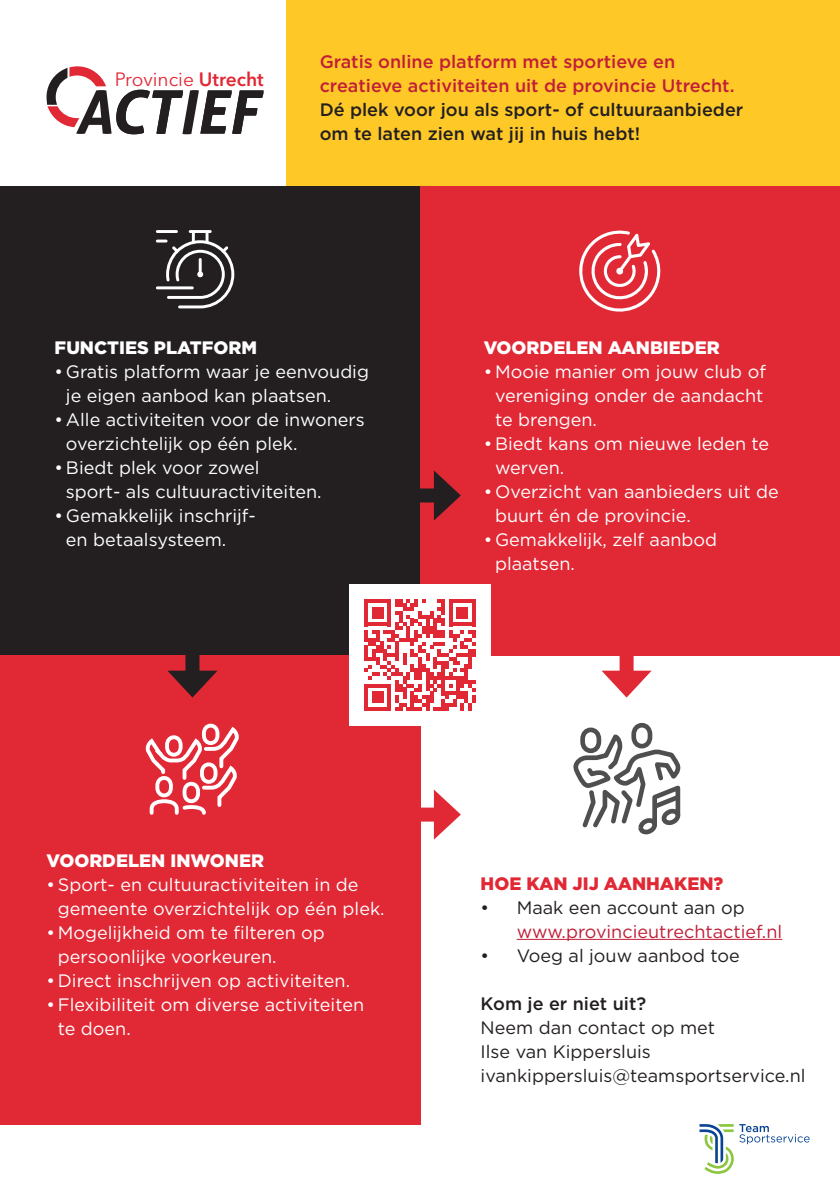
<style>
.page{position:relative;width:840px;height:1191px;background:#fff}
.page>*{position:absolute;margin:0;border:0;box-sizing:border-box;transform-origin:0 0}
.t1{font:19.2px "Avenir Next";color:#e12835}
.t2{font:18px/24px "Gotham";color:#fff}
.t3{font:18px "Gotham";color:#231f20}
.t4{font:500 18px "Gotham";color:#231f20}
.t5{font:500 18px "Gotham";color:#c11e37}
.kop{font:900 18px "Gotham";color:#fff}
.t6{font:18px/24px "Gotham";color:#c11e37}
.kop-2{font:900 18px "Gotham";color:#e12835}
.s1{font-weight:600}
.s2{color:#231f20}
</style>
<div class="page">
<div style="left:286px;top:0;width:553px;height:189px;background:#fec827"></div>
<div style="left:0;top:186px;width:475px;height:513px;background:#231f20"></div>
<div style="left:420px;top:186px;width:419px;height:469px;background:#e12835"></div>
<div style="left:0;top:655px;width:420px;height:469px;background:#e12835"></div>
<svg style="left:46px;top:66px;width:217px;height:68px"></svg>
<hr style="left:516px;top:939px;width:265px;height:1px;background:#c11e37">
<svg style="left:699px;top:1124px;width:110px;height:49px"></svg>
<div style="left:349px;top:584px;width:141px;height:142px;background:#fff"></div>
<svg style="left:364px;top:599px;width:111px;height:111px"></svg>
<div style="left:390px;top:488px;width:54px;height:14px;background:#231f20"></div>
<svg style="left:433px;top:470px;width:27px;height:50px"></svg>
<div style="left:619px;top:627px;width:14px;height:54px;background:#e12835"></div>
<svg style="left:601px;top:670px;width:50px;height:27px"></svg>
<div style="left:185px;top:627px;width:14px;height:54px;background:#231f20"></div>
<svg style="left:167px;top:670px;width:50px;height:27px"></svg>
<div style="left:390px;top:807px;width:54px;height:14px;background:#e12835"></div>
<svg style="left:433px;top:789px;width:27px;height:50px"></svg>
<svg style="left:156px;top:230px;width:78px;height:78px"></svg>
<svg style="left:579px;top:230px;width:82px;height:82px"></svg>
<svg style="left:145px;top:723px;width:94px;height:92px"></svg>
<svg style="left:573px;top:723px;width:108px;height:112px"></svg>
<p class="t1" style="left:115px;top:63px;width:150px">Provincie <span class="s1">Utrecht</span></p>
<p class="t5" style="left:319px;top:49px;width:357px">Gratis online platform met sportieve en</p>
<p class="t5" style="left:319px;top:73px;width:416px">creatieve activiteiten uit de provincie Utrecht.</p>
<p class="t4" style="left:319px;top:97px;width:425px">Dé plek voor jou als sport- of cultuuraanbieder</p>
<p class="t4" style="left:319px;top:121px;width:322px">om te laten zien wat jij in huis hebt!</p>
<p class="kop" style="left:55px;top:335px;width:204px">FUNCTIES PLATFORM</p>
<p class="t2" style="left:66px;top:359px;width:304px;text-indent:-11px">•Gratis platform waar je eenvoudig je eigen aanbod kan plaatsen.</p>
<p class="t2" style="left:66px;top:407px;width:300px;text-indent:-11px">•Alle activiteiten voor de inwoners overzichtelijk op één plek.</p>
<p class="t2" style="left:66px;top:455px;width:257px;text-indent:-11px">• Biedt plek voor zowel<br>sport- als cultuuractiviteiten.</p>
<p class="t2" style="left:66px;top:503px;width:191px;text-indent:-11px">•Gemakkelijk inschrijf&shy;en betaalsysteem.</p>
<p class="kop" style="left:483px;top:335px;width:237px">VOORDELEN AANBIEDER</p>
<p class="t2" style="left:495px;top:359px;width:272px;text-indent:-11px">• Mooie manier om jouw club of vereniging onder de aandacht te brengen.</p>
<p class="t2" style="left:495px;top:431px;width:275px;text-indent:-11px">• Biedt kans om nieuwe leden te werven.</p>
<p class="t2" style="left:495px;top:479px;width:285px;text-indent:-11px">• Overzicht van aanbieders uit de buurt én de provincie.</p>
<p class="t2" style="left:495px;top:527px;width:223px;text-indent:-11px">•Gemakkelijk, zelf aanbod plaatsen.</p>
<p class="kop" style="left:46px;top:848px;width:219px">VOORDELEN INWONER</p>
<p class="t2" style="left:58px;top:872px;width:328px;text-indent:-11px">•Sport- en cultuuractiviteiten in de gemeente overzichtelijk op één plek.</p>
<p class="t2" style="left:58px;top:920px;width:268px;text-indent:-11px">• Mogelijkheid om te filteren op persoonlijke voorkeuren.</p>
<p class="t2" style="left:46px;top:968px;width:305px">•Direct inschrijven op activiteiten.</p>
<p class="t2" style="left:58px;top:992px;width:307px;text-indent:-11px">•Flexibiliteit om diverse activiteiten te doen.</p>
<p class="kop-2" style="left:480px;top:870px;width:244px">HOE KAN JIJ AANHAKEN?</p>
<p class="t6" style="left:516px;top:894px;width:267px;text-indent:-36px"><span class="s2">• Maak een account aan op </span>www.provincieutrechtactief.nl</p>
<p class="t3" style="left:480px;top:943px;width:260px">• Voeg al jouw aanbod toe</p>
<p class="t4" style="left:480px;top:991px;width:167px">Kom je er niet uit?</p>
<p class="t3" style="left:480px;top:1015px;width:236px">Neem dan contact op met</p>
<p class="t3" style="left:480px;top:1039px;width:172px">Ilse van Kippersluis</p>
<p class="t3" style="left:480px;top:1063px;width:326px">ivankippersluis@teamsportservice.nl</p>
</div>
